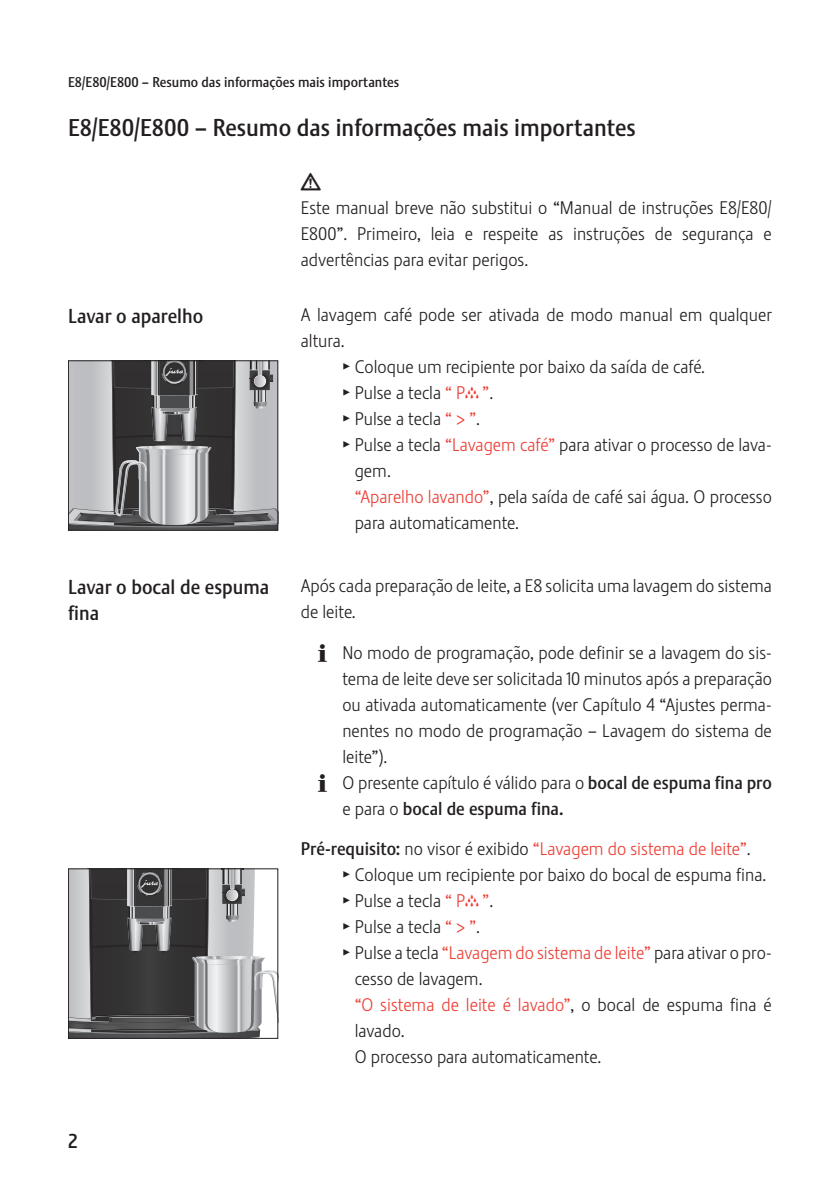
<style>
.page{position:relative;width:840px;height:1191px;background:#fff}
.page>*{position:absolute;margin:0;border:0;box-sizing:border-box;transform-origin:0 0}
.t1{font:24px "Stalemate Pro 2 J Medium";color:#231f20}
.t2{font:20px/26px "Stalemate Pro 2 J Medium";color:#231f20}
.t3{font:18px/26px "Stalemate Pro 2 J Light";color:#231f20;text-align:justify}
.t4{font:18px "Stalemate Pro 2 J Light";color:#ee3e34}
.t5{font:18px "Stalemate Pro 2 J Medium";color:#231f20}
.t6{font:18px "Jura Pict 2006";color:#231f20}
.t7{font:14px "Stalemate Pro 2 J Medium";color:#231f20}
.s1{font-family:"Jura Pict 2006"}
.s2{color:#ee3e34}
.s3{font-family:"Jura Pict 2006";color:#ee3e34}
.s4{font-family:"Stalemate Pro 2 J Medium"}
.s5{font-family:"Stalemate Pro 2 J Light"}
.s6{font-family:"Stalemate Pro 2 J Medium";color:#231f20}
.s7{color:#231f20}
</style>
<div class="page">
<svg style="left:70px;top:362px;width:206px;height:166px;background:#878789"></svg>
<div style="left:68px;top:360px;width:210px;height:170px;border:1px solid #231f20"></div>
<svg style="left:70px;top:870px;width:206px;height:166px;background:#7e7e7f"></svg>
<div style="left:68px;top:868px;width:210px;height:170px;border:1px solid #231f20"></div>
<p class="t7" style="left:68px;top:73px;width:332px">E8/E80/E800 – Resumo das informações mais importantes</p>
<h1 class="t1" style="left:68px;top:113px;width:569px">E8/E80/E800 – Resumo das informações mais importantes</h1>
<p class="t6" style="left:300px;top:171px;width:22px">J</p>
<p class="t3" style="left:300px;top:195px;width:472px">Este manual breve não substitui o “Manual de instruções E8/E80/ E800”. Primeiro, leia e respeite as instruções de segurança e advertências para evitar perigos.</p>
<p class="t3" style="left:300px;top:302px;width:472px">A lavagem café pode ser ativada de modo manual em qualquer</p>
<p class="t3" style="left:300px;top:328px;width:45px">altura.</p>
<p class="t3" style="left:343px;top:354px;width:363px"><span class="s1">T</span> Coloque um recipiente por baixo da saída de café.</p>
<p class="t3" style="left:343px;top:380px;width:151px"><span class="s1">T</span> Pulse a tecla <span class="s2">“ P</span><span class="s3">c</span> <span class="s2">”</span>.</p>
<p class="t3" style="left:343px;top:406px;width:138px"><span class="s1">T</span> Pulse a tecla <span class="s2">“ &gt; ”</span>.</p>
<p class="t3" style="left:343px;top:432px;width:430px"><span class="s1">T</span> Pulse a tecla <span class="s2">“Lavagem café”</span> para ativar o processo de lava-</p>
<p class="t3" style="left:354px;top:458px;width:38px">gem.</p>
<p class="t3" style="left:354px;top:484px;width:418px"><span class="s2">“Aparelho lavando”</span>, pela saída de café sai água. O processo</p>
<p class="t3" style="left:354px;top:510px;width:166px">para automaticamente.</p>
<p class="t2" style="left:68px;top:303px;width:137px">Lavar o aparelho</p>
<p class="t2" style="left:68px;top:574px;width:203px">Lavar o bocal de espuma fina</p>
<p class="t2" style="left:68px;top:1128px;width:11px">2</p>
<p class="t3" style="left:300px;top:573px;width:472px">Após cada preparação de leite, a E8 solicita uma lavagem do sistema de leite.</p>
<p class="t3" style="left:318px;top:639px;width:455px"><span class="s1">E</span> No modo de programação, pode definir se a lavagem do sis-</p>
<p class="t3" style="left:342px;top:665px;width:430px">tema de leite deve ser solicitada 10 minutos após a preparação</p>
<p class="t3" style="left:342px;top:691px;width:430px">ou ativada automaticamente (ver Capítulo 4 “Ajustes perma-</p>
<p class="t3" style="left:342px;top:717px;width:430px">nentes no modo de programação – Lavagem do sistema de</p>
<p class="t3" style="left:342px;top:743px;width:46px">leite”).</p>
<p class="t3" style="left:318px;top:769px;width:455px"><span class="s1">E</span> O presente capítulo é válido para o <span class="s4">bocal de espuma fina pro</span></p>
<p class="t5" style="left:342px;top:797px;width:223px"><span class="s5">e para o</span> bocal de espuma fina.</p>
<p class="t4" style="left:300px;top:838px;width:451px"><span class="s6">Pré-requisito:</span> <span class="s7">no visor é exibido</span> “Lavagem do sistema de leite”<span class="s7">.</span></p>
<p class="t3" style="left:343px;top:862px;width:424px"><span class="s1">T</span> Coloque um recipiente por baixo do bocal de espuma fina.</p>
<p class="t3" style="left:343px;top:888px;width:151px"><span class="s1">T</span> Pulse a tecla <span class="s2">“ P</span><span class="s3">c</span> <span class="s2">”</span>.</p>
<p class="t3" style="left:343px;top:914px;width:138px"><span class="s1">T</span> Pulse a tecla <span class="s2">“ &gt; ”</span>.</p>
<p class="t3" style="left:343px;top:940px;width:430px"><span class="s1">T</span> Pulse a tecla <span class="s2">“Lavagem do sistema de leite”</span> para ativar o pro-</p>
<p class="t3" style="left:354px;top:965px;width:129px">cesso de lavagem.</p>
<p class="t4" style="left:354px;top:994px;width:418px">“O sistema de leite é lavado”<span class="s7">, o bocal de espuma fina é</span></p>
<p class="t3" style="left:354px;top:1017px;width:51px">lavado.</p>
<p class="t3" style="left:354px;top:1043px;width:248px">O processo para automaticamente.</p>
</div>
